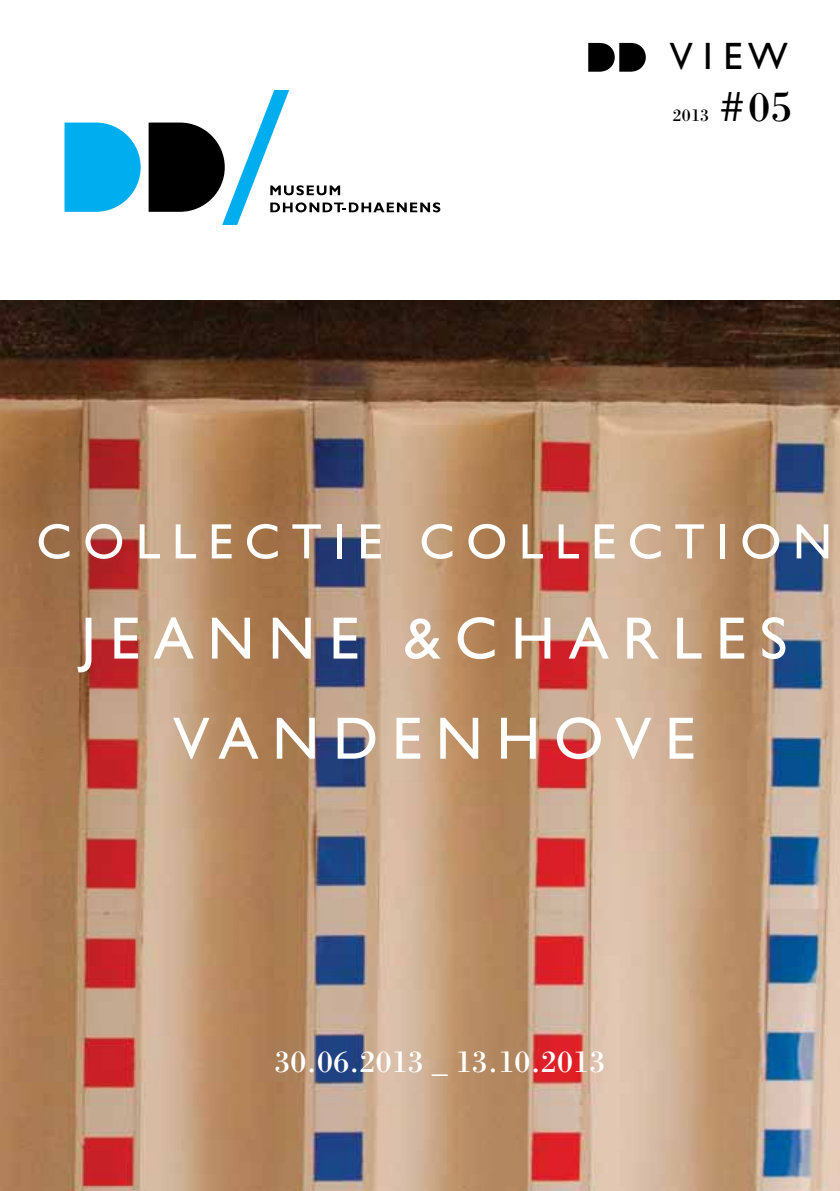
<style>
.page{position:relative;width:840px;height:1191px;background:#fff}
.page>*{position:absolute;margin:0;border:0;box-sizing:border-box;transform-origin:0 0}
.t1{font:60px/100px "Gill Sans Std";letter-spacing:.23em;color:#fff;text-align:center}
.t2{font:50px "Gill Sans Std";letter-spacing:.23em;color:#fff}
.t3{font:38px "Gill Sans";color:#000}
.t4{font:32px "Bodoni Std";color:#fff}
.t5{font:18px "Bodoni Std";color:#000}
.s1{font-size:43.8px}
</style>
<div class="page">
<img style="left:0;top:300px;width:839px;height:891px">
<svg style="left:64px;top:123px;width:77px;height:89px"></svg>
<svg style="left:148px;top:90px;width:292px;height:134px"></svg>
<svg style="left:588px;top:43px;width:57px;height:29px"></svg>
<p class="t3" style="left:669px;top:34px;width:119px">V I E W</p>
<p class="t5" style="left:672px;top:104px;width:121px">2013 <span class="s1"># 05</span></p>
<p class="t2" style="left:36px;top:513px;width:796px">COLLECTIE COLLECTION</p>
<p class="t1" style="left:81px;top:589px;width:707px">JEANNE &amp;CHARLES<br>VANDENHOVE</p>
<p class="t4" style="left:274px;top:1041px;width:332px">30.06.2013 _ 13.10.2013</p>
</div>
